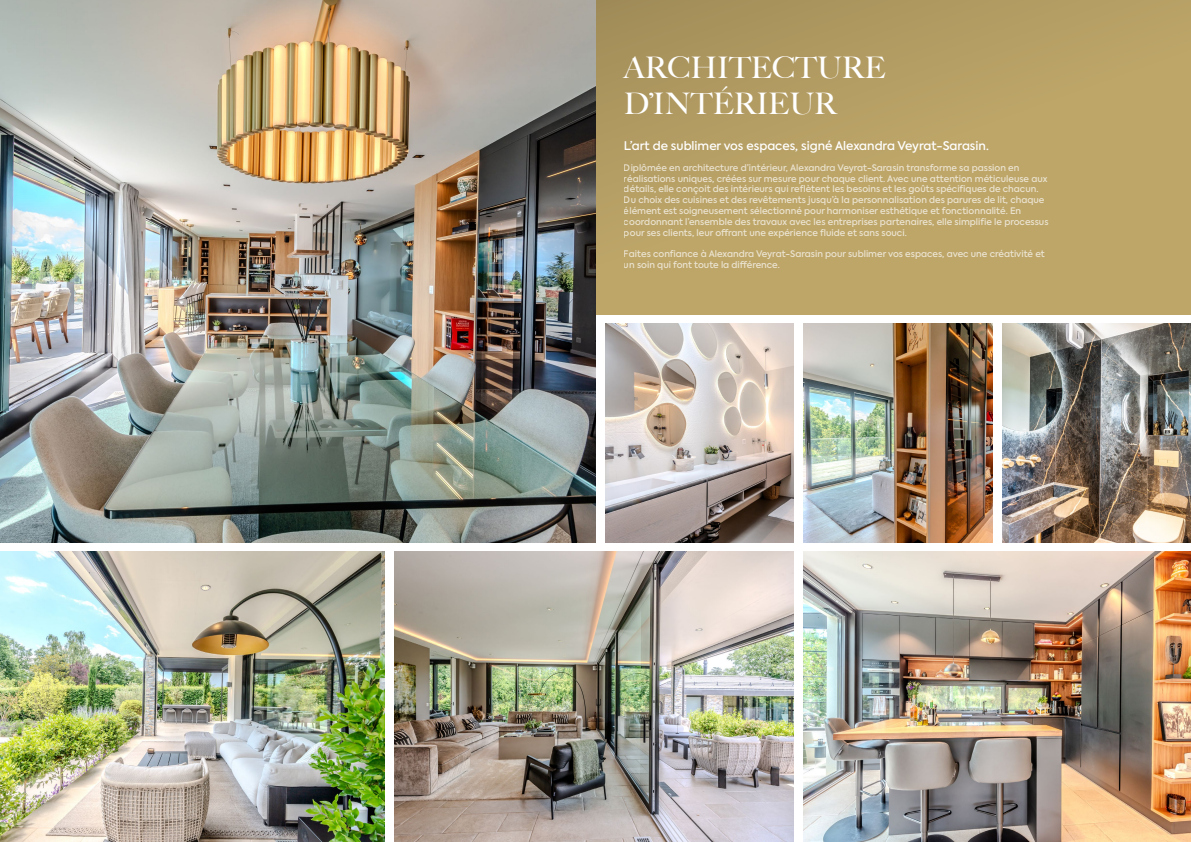
<style>
.page{position:relative;width:1191px;height:842px;background:#fff}
.page>*{position:absolute;margin:0;border:0;box-sizing:border-box;transform-origin:0 0}
.t1{font:500 29.7px/35.6px "Big Caslon";color:#fff}
.t2{font:500 11.9px "Axiforma";color:#fff}
.t3{font:500 9px/10.8px "Axiforma";color:#fff}
</style>
<div class="page">
<div style="left:595px;top:0;width:596px;height:314px;background:linear-gradient(to right,#b39c63,#bfa769)"></div>
<img style="left:803px;top:552px;width:388px;height:290px">
<img style="left:0;top:0;width:595px;height:542px">
<img style="left:0;top:552px;width:384px;height:290px">
<img style="left:394px;top:552px;width:400px;height:290px">
<img style="left:803px;top:324px;width:189px;height:218px">
<img style="left:1002px;top:324px;width:189px;height:218px">
<img style="left:605px;top:324px;width:189px;height:218px">
<h1 class="t1" style="left:624px;top:49px;width:263px">ARCHITECTURE<br>D’INTÉRIEUR</h1>
<h2 class="t2" style="left:624px;top:138px;width:366px">L’art de sublimer vos espaces, signé Alexandra Veyrat-Sarasin.</h2>
<p class="t3" style="left:624px;top:162px;width:426px">Diplômée en architecture d’intérieur, Alexandra Veyrat-Sarasin transforme sa passion en réalisations uniques, créées sur mesure pour chaque client. Avec une attention méticuleuse aux détails, elle conçoit des intérieurs qui reflètent les besoins et les goûts spécifiques de chacun.<br>Du choix des cuisines et des revêtements jusqu’à la personnalisation des parures de lit, chaque élément est soigneusement sélectionné pour harmoniser esthétique et fonctionnalité. En coordonnant l’ensemble des travaux avec les entreprises partenaires, elle simplifie le processus pour ses clients, leur offrant une expérience fluide et sans souci.</p>
<p class="t3" style="left:624px;top:249px;width:422px">Faites confiance à Alexandra Veyrat-Sarasin pour sublimer vos espaces, avec une créativité et un soin qui font toute la différence.</p>
</div>
